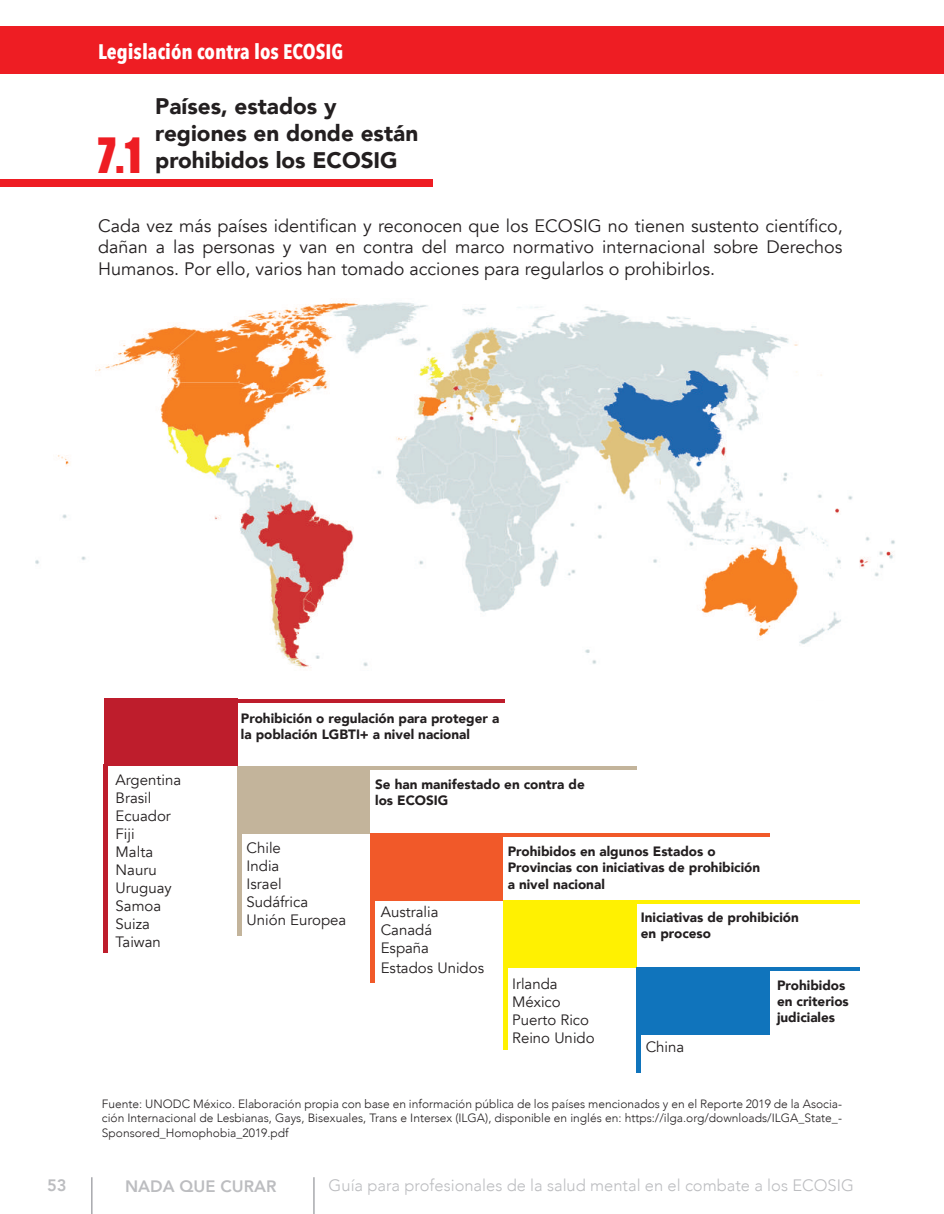
<style>
.page{position:relative;width:944px;height:1214px;background:#fff}
.page>*{position:absolute;margin:0;border:0;box-sizing:border-box;transform-origin:0 0}
.t1{font:45px "Gabo Drive";color:#ee1d23}
.t2{font:900 22.5px/27px "Avenir";color:#231f20}
.t3{font:700 21px "Avenir Next Condensed";color:#fff}
.t4{font:18px/21.6px "Avenir";color:#231f20;text-align:justify}
.t5{font:300 16.5px "Avenir";color:#bcbdc0}
.t6{font:800 16.5px "Avenir";color:#bcbdc0}
.t7{font:15px/18px "Avenir";color:#231f20}
.t8{font:900 13.5px/16.2px "Avenir";color:#231f20}
.t9{font:300 12px/14.4px "Avenir";color:#231f20;text-align:justify}
</style>
<div class="page">
<div style="left:0;top:27px;width:944px;height:47px;background:#ee1d23"></div>
<div style="left:0;top:180px;width:433px;height:7px;background:#ee1d23"></div>
<hr style="left:313px;top:1177px;width:2px;height:37px;background:#a8a9ad">
<hr style="left:91px;top:1177px;width:2px;height:37px;background:#a8a9ad">
<img style="left:35px;top:300px;width:860px;height:425px">
<div style="left:16px;top:572px;width:161px;height:129px;background:#fff"></div>
<div style="left:807px;top:701px;width:97px;height:28px;background:#fff"></div>
<div style="left:824px;top:695px;width:91px;height:16px;background:#fff"></div>
<div style="left:104px;top:698px;width:133px;height:68px;background:#be1d2c"></div>
<div style="left:237px;top:766px;width:133px;height:67px;background:#c3b49b"></div>
<div style="left:370px;top:833px;width:133px;height:67px;background:#f15929"></div>
<div style="left:503px;top:900px;width:133px;height:67px;background:#fff101"></div>
<div style="left:636px;top:967px;width:133px;height:67px;background:#1074bc"></div>
<svg style="left:237px;top:698px;width:268px;height:4px"></svg>
<hr style="left:104px;top:764px;width:4px;height:188px;background:#be1d2c">
<hr style="left:363px;top:766px;width:273px;height:3px;background:#c3b49b">
<hr style="left:237px;top:805px;width:4px;height:130px;background:#c3b49b">
<hr style="left:457px;top:833px;width:312px;height:4px;background:#f15929">
<hr style="left:370px;top:846px;width:4px;height:136px;background:#f15929">
<hr style="left:583px;top:900px;width:276px;height:4px;background:#fff101">
<hr style="left:503px;top:909px;width:4px;height:140px;background:#fff101">
<hr style="left:639px;top:967px;width:220px;height:4px;background:#1074bc">
<hr style="left:636px;top:972px;width:4px;height:100px;background:#1074bc">
<h3 class="t3" style="left:98px;top:39px;width:247px">Legislación contra los ECOSIG</h3>
<h1 class="t1" style="left:98px;top:124px;width:45px">7.1</h1>
<h2 class="t2" style="left:155px;top:92px;width:264px">Países, estados y regiones en donde están prohibidos los ECOSIG</h2>
<p class="t4" style="left:98px;top:215px;width:746px">Cada vez más países identifican y reconocen que los ECOSIG no tienen sustento científico, dañan a las personas y van en contra del marco normativo internacional sobre Derechos Humanos. Por ello, varios han tomado acciones para regularlos o prohibirlos.</p>
<p class="t7" style="left:116px;top:771px;width:67px">Argentina<br>Brasil<br>Ecuador<br>Fiji<br>Malta<br>Nauru<br>Uruguay<br>Samoa<br>Suiza<br>Taiwan</p>
<p class="t8" style="left:241px;top:709px;width:260px">Prohibición o regulación para proteger a la población LGBTI+ a nivel nacional</p>
<p class="t8" style="left:375px;top:775px;width:211px">Se han manifestado en contra de los ECOSIG</p>
<p class="t7" style="left:246px;top:839px;width:101px">Chile<br>India<br>Israel<br>Sudáfrica<br>Unión Europea</p>
<p class="t8" style="left:508px;top:843px;width:254px">Prohibidos en algunos Estados o<br>Provincias con iniciativas de prohibición a nivel nacional</p>
<p class="t7" style="left:381px;top:903px;width:59px">Australia<br>Canadá<br>España</p>
<p class="t7" style="left:381px;top:959px;width:105px">Estados Unidos</p>
<p class="t8" style="left:640px;top:908px;width:160px">Iniciativas de prohibición en proceso</p>
<p class="t7" style="left:512px;top:974px;width:84px">Irlanda<br>México<br>Puerto Rico<br>Reino Unido</p>
<p class="t8" style="left:777px;top:976px;width:73px">Prohibidos en criterios judiciales</p>
<p class="t7" style="left:645px;top:1038px;width:40px">China</p>
<p class="t9" style="left:102px;top:1096px;width:741px">Fuente: UNODC México. Elaboración propia con base en información pública de los países mencionados y en el Reporte 2019 de la Asocia&shy;ción Internacional de Lesbianas, Gays, Bisexuales, Trans e Intersex (ILGA), disponible en inglés en: https://ilga.org/downloads/ILGA_State_- Sponsored_Homophobia_2019.pdf</p>
<h3 class="t6" style="left:47px;top:1172px;width:21px">53</h3>
<h3 class="t6" style="left:125px;top:1173px;width:153px">NADA QUE CURAR</h3>
<h3 class="t5" style="left:328px;top:1175px;width:526px">Guía para profesionales de la salud mental en el combate a los ECOSIG</h3>
</div>
